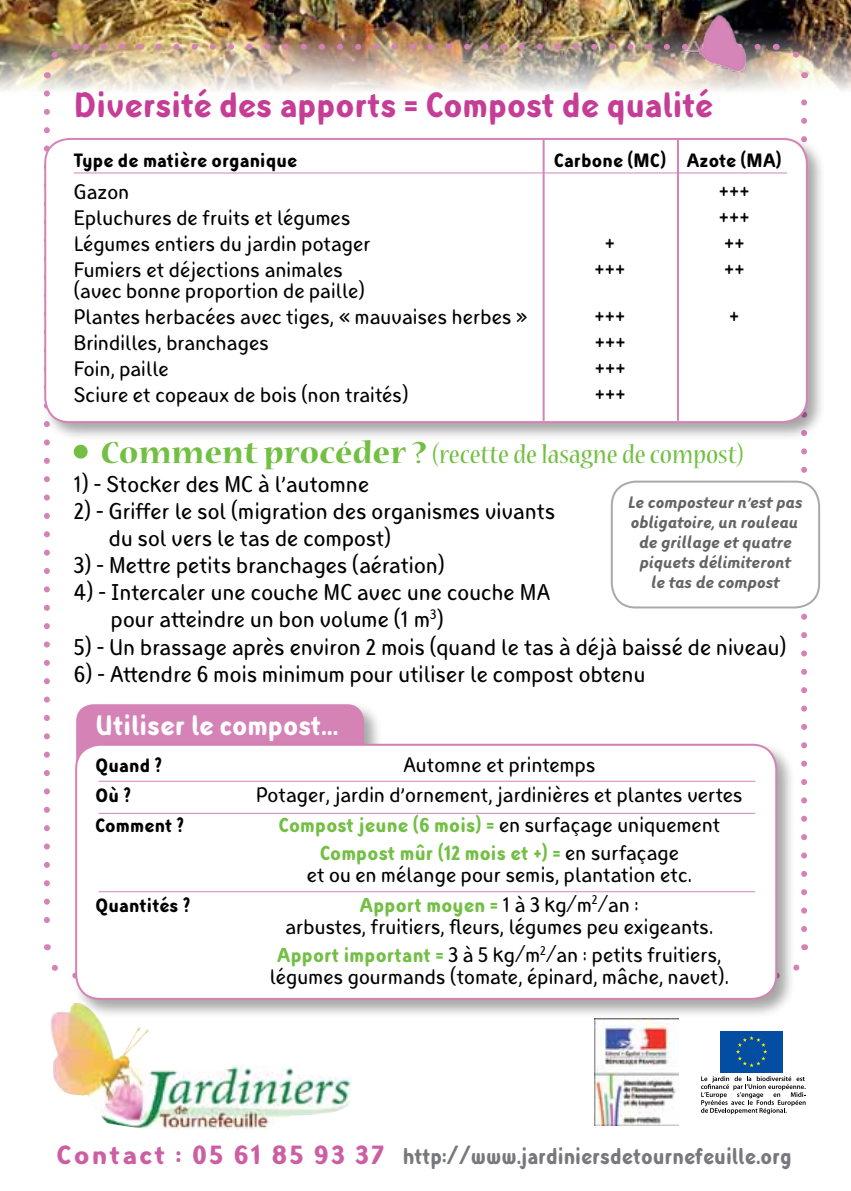
<style>
.page{position:relative;width:851px;height:1191px;background:#fff}
.page>*{position:absolute;margin:0;border:0;box-sizing:border-box;transform-origin:0 0}
.t1{font:700 40px "Linotype Inagur";color:#c63d96;scale:.9 1}
.t2{font:700 32px "Linotype Inagur";color:#fff;scale:.9 1}
.t3{font:condensed 28px "Nueva Std";color:#72bf44;scale:1.2 1}
.t4{font:28px "Linotype Inagur";color:#000;scale:.9 1}
.t5{font:26px/27px "Linotype Inagur";letter-spacing:.01em;color:#000;scale:.9 1}
.t6{font:700 26px "Linotype Inagur";color:#77787b;scale:.85 1}
.t7{font:24px/26px "Linotype Inagur";letter-spacing:.01em;color:#000;scale:.9 1}
.t8{font:700 23px "Linotype Inagur";letter-spacing:.01em;color:#72bf44;scale:.9 1}
.t9{font:700 22px "Linotype Inagur";letter-spacing:.01em;color:#000;scale:.9 1}
.t10{font:italic 700 19px/20px "Linotype Inagur";color:#636466;text-align:center;scale:.9 1}
.s1{font-family:"Britannic";font-weight:700;font-stretch:normal;font-size:50px}
.s2{font-weight:700;font-size:34px}
.s3{font-weight:700;font-size:23px;color:#72bf44}
.s4{font-weight:400;font-size:24px;color:#000}
.s5{font-size:30px;color:#cc5fa4}
</style>
<div class="page">
<div style="left:73px;top:701px;width:310px;height:101px;background:#000;opacity:.35"></div>
<div style="left:76px;top:704px;width:288px;height:79px;background:#d583b7;border-radius:17px"></div>
<img style="left:0;top:0;width:850px;height:94px">
<img style="left:50px;top:1005px;width:301px;height:124px">
<svg style="left:44px;top:93px;width:6px;height:830px"></svg>
<svg style="left:801px;top:84px;width:6px;height:845px"></svg>
<img style="left:84px;top:44px;width:595px;height:6px">
<svg style="left:41px;top:46px;width:22px;height:32px"></svg>
<svg style="left:52px;top:964px;width:6px;height:7px"></svg>
<svg style="left:796px;top:944px;width:12px;height:27px"></svg>
<svg style="left:775px;top:41px;width:29px;height:22px"></svg>
<div style="left:41px;top:135px;width:785px;height:307px;background:#000;opacity:.35"></div>
<div style="left:45px;top:139px;width:761px;height:283px;background:#fff;border-radius:24px"></div>
<div style="left:44px;top:138px;width:763px;height:285px;border:2px solid #d583b7;border-radius:24px"></div>
<div style="left:72px;top:741px;width:724px;height:277px;background:#000;opacity:.35"></div>
<div style="left:76px;top:745px;width:700px;height:253px;background:#fff;border-radius:24px"></div>
<div style="left:75px;top:744px;width:702px;height:255px;border:2px solid #d583b7;border-radius:24px"></div>
<hr style="left:676px;top:139px;width:2px;height:282px;background:#d583b7">
<hr style="left:542px;top:139px;width:2px;height:282px;background:#d583b7">
<img style="left:679px;top:2px;width:88px;height:78px">
<hr style="left:99px;top:780px;width:656px;height:1px;background:#d583b7">
<hr style="left:99px;top:813px;width:656px;height:1px;background:#d583b7">
<hr style="left:99px;top:891px;width:656px;height:1px;background:#d583b7">
<hr style="left:74px;top:172px;width:712px;height:1px;background:#d583b7">
<img style="left:594px;top:1018px;width:84px;height:107px">
<div style="left:720px;top:1031px;width:62px;height:41px;background:#034ea2"></div>
<svg style="left:736px;top:1036px;width:31px;height:31px"></svg>
<svg style="left:701px;top:1076px;width:104px;height:38px"></svg>
<div style="left:611px;top:481px;width:208px;height:126px;background:#fff;border-radius:24px"></div>
<div style="left:610px;top:480px;width:210px;height:128px;border:2px solid #a7a9ac;border-radius:24px"></div>
<h1 class="t1" style="left:74px;top:81px;width:711px">Diversité des apports = Compost de qualité</h1>
<p class="t9" style="left:74px;top:147px;width:250px">Type de matière organique</p>
<p class="t9" style="left:553px;top:147px;width:254px">Carbone (MC) Azote (MA)</p>
<p class="t7" style="left:74px;top:178px;width:63px">Gazon</p>
<p class="t4" style="left:718px;top:174px;width:36px">+++</p>
<p class="t7" style="left:74px;top:204px;width:309px">Epluchures de fruits et légumes</p>
<p class="t4" style="left:718px;top:200px;width:36px">+++</p>
<p class="t7" style="left:74px;top:230px;width:331px">Légumes entiers du jardin potager</p>
<p class="t4" style="left:605px;top:226px;width:13px">+</p>
<p class="t4" style="left:724px;top:226px;width:24px">++</p>
<p class="t7" style="left:74px;top:256px;width:300px">Fumiers et déjections animales</p>
<p class="t4" style="left:594px;top:252px;width:36px">+++</p>
<p class="t4" style="left:724px;top:252px;width:24px">++</p>
<p class="t7" style="left:74px;top:277px;width:505px">(avec bonne proportion de paille)<br>Plantes herbacées avec tiges, « mauvaises herbes »</p>
<p class="t4" style="left:594px;top:299px;width:36px">+++</p>
<p class="t4" style="left:729px;top:299px;width:13px">+</p>
<p class="t7" style="left:74px;top:329px;width:218px">Brindilles, branchages</p>
<p class="t4" style="left:594px;top:325px;width:36px">+++</p>
<p class="t7" style="left:74px;top:355px;width:107px">Foin, paille</p>
<p class="t4" style="left:594px;top:351px;width:36px">+++</p>
<p class="t7" style="left:74px;top:381px;width:373px">Sciure et copeaux de bois (non traités)</p>
<p class="t4" style="left:594px;top:377px;width:36px">+++</p>
<p class="t3" style="left:74px;top:441px;width:560px"><span class="s1">•</span> <span class="s2">Comment procéder ?</span> (recette de lasagne de compost)</p>
<p class="t5" style="left:74px;top:470px;width:329px">1) - Stocker des MC à l’automne</p>
<p class="t5" style="left:109px;top:497px;width:497px;text-indent:-35px">2) - Griffer le sol (migration des organismes vivants du sol vers le tas de compost)</p>
<p class="t5" style="left:74px;top:551px;width:413px">3) - Mettre petits branchages (aération)</p>
<p class="t5" style="left:111px;top:578px;width:471px;text-indent:-37px">4) - Intercaler une couche MC avec une couche MA pour atteindre un bon volume (1 m<sup>3</sup>)</p>
<p class="t5" style="left:74px;top:632px;width:793px">5) - Un brassage après environ 2 mois (quand le tas à déjà baissé de niveau)</p>
<p class="t5" style="left:74px;top:659px;width:636px">6) - Attendre 6 mois minimum pour utiliser le compost obtenu</p>
<p class="t10" style="left:627px;top:491px;width:195px">Le composteur n’est pas obligatoire, un rouleau de grillage et quatre piquets délimiteront<br>le tas de compost</p>
<h2 class="t2" style="left:96px;top:706px;width:271px">Utiliser le compost…</h2>
<p class="t9" style="left:95px;top:752px;width:76px">Quand ?</p>
<p class="t7" style="left:403px;top:751px;width:215px">Automne et printemps</p>
<p class="t9" style="left:95px;top:782px;width:41px">Où ?</p>
<p class="t7" style="left:256px;top:781px;width:541px">Potager, jardin d’ornement, jardinières et plantes vertes</p>
<p class="t9" style="left:95px;top:812px;width:100px">Comment ?</p>
<p class="t7" style="left:278px;top:811px;width:492px"><span class="s3">Compost jeune (6 mois) =</span> en surfaçage uniquement</p>
<p class="t8" style="left:320px;top:839px;width:400px">Compost mûr (12 mois et +) = <span class="s4">en surfaçage</span></p>
<p class="t7" style="left:307px;top:861px;width:429px">et ou en mélange pour semis, plantation etc.</p>
<p class="t9" style="left:95px;top:892px;width:107px">Quantités ?</p>
<p class="t8" style="left:360px;top:891px;width:311px">Apport moyen = <span class="s4">1 à 3 kg/m</span><sup>2</sup><span class="s4">/an :</span></p>
<p class="t7" style="left:277px;top:912px;width:495px;line-height:28px;text-align:center">arbustes, fruitiers, fleurs, légumes peu exigeants.<br><span class="s3">Apport important =</span> 3 à 5 kg/m<sup>2</sup>/an : petits fruitiers,</p>
<p class="t7" style="left:270px;top:963px;width:511px">légumes gourmands (tomate, épinard, mâche, navet).</p>
<p class="t6" style="left:56px;top:1140px;width:866px"><span class="s5">Contact : 05 61 85 93 37</span> http://www.jardiniersdetournefeuille.org</p>
</div>
